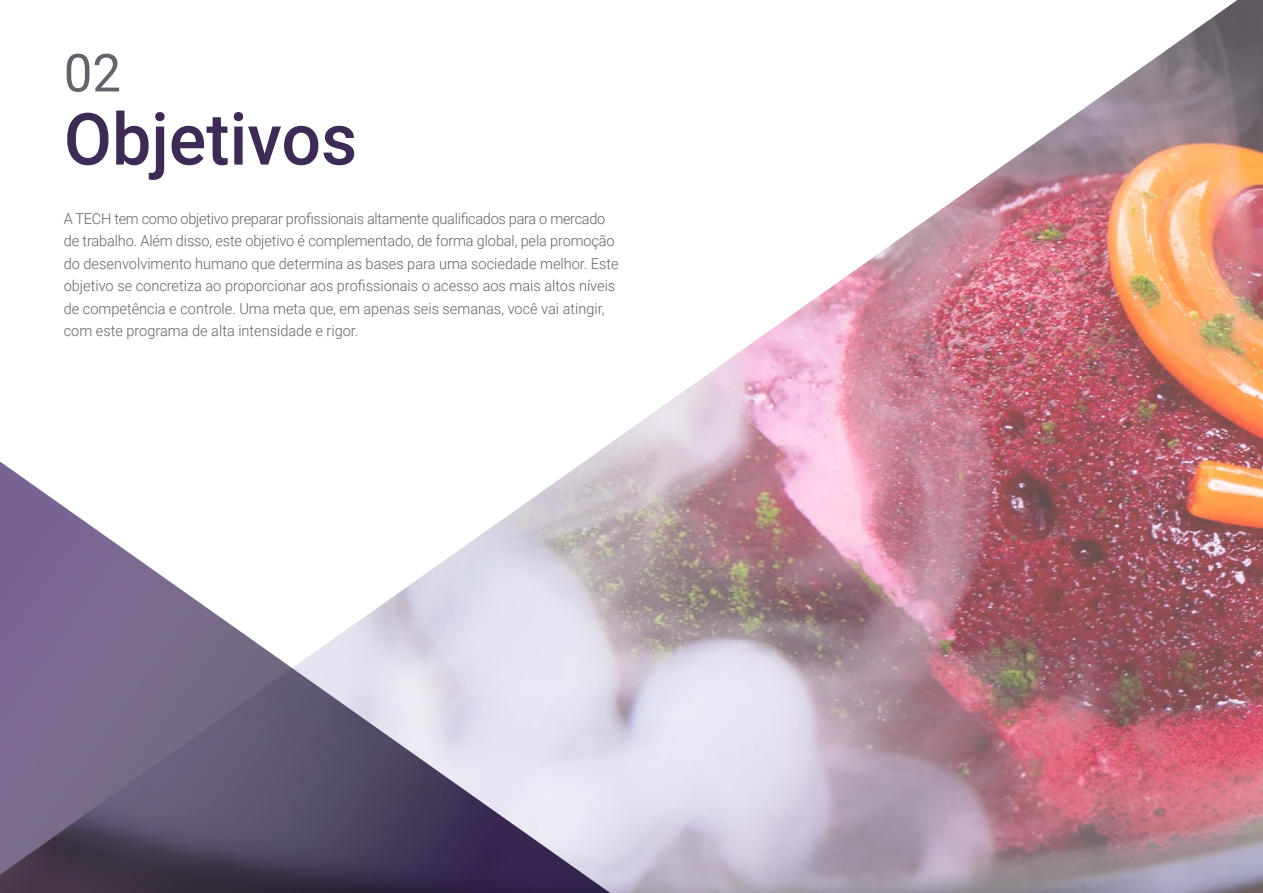
<style>
.page{position:relative;width:1263px;height:893px;background:#fff}
.page>*{position:absolute;margin:0;border:0;box-sizing:border-box;transform-origin:0 0}
.t1{font:500 72px "Roboto";color:#3d2b56}
.t2{font:52.5px "Roboto";color:#61646a}
.t3{font:300 15px/22.5px "Roboto";color:#61646a}
</style>
<div class="page">
<img style="left:607px;top:0;width:656px;height:893px">
<svg style="left:0;top:446px;width:640px;height:447px"></svg>
<h2 class="t2" style="left:64px;top:36px;width:59px">02</h2>
<h1 class="t1" style="left:64px;top:89px;width:295px">Objetivos</h1>
<p class="t3" style="left:64px;top:207px;width:556px">A TECH tem como objetivo preparar profissionais altamente qualificados para o mercado de trabalho. Além disso, este objetivo é complementado, de forma global, pela promoção do desenvolvimento humano que determina as bases para uma sociedade melhor. Este objetivo se concretiza ao proporcionar aos profissionais o acesso aos mais altos níveis de competência e controle. Uma meta que, em apenas seis semanas, você vai atingir, com este programa de alta intensidade e rigor.</p>
</div>
